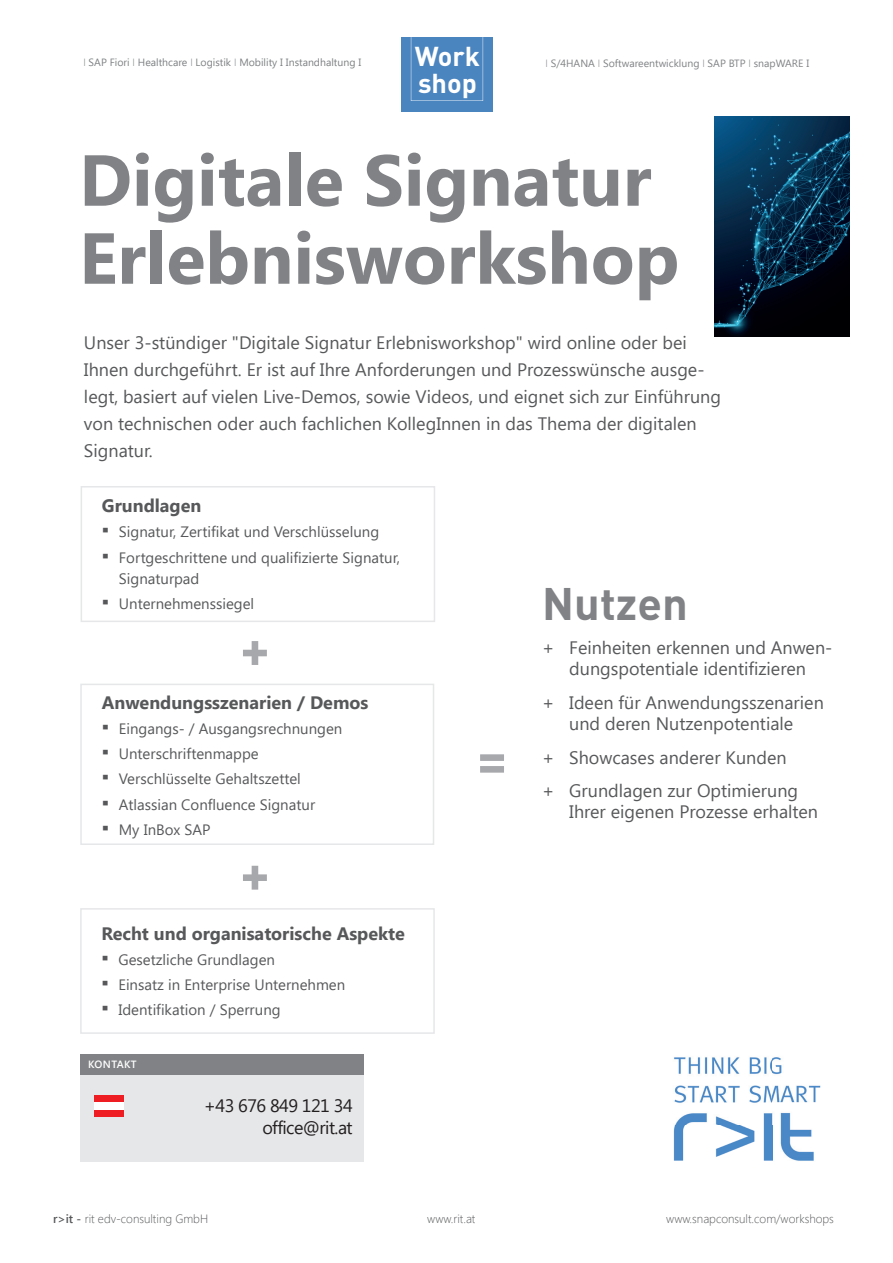
<style>
.page{position:relative;width:893px;height:1263px;background:#fff}
.page>*{position:absolute;margin:0;border:0;box-sizing:border-box;transform-origin:0 0}
.t1{font:700 72px/78px "Segoe UI";color:#808285}
.t2{font:700 54px "DINOT";color:#a7a8ac}
.t3{font:700 45px "DINOT";color:#808285}
.t4{font:700 27px "DINOT";color:#fff}
.t5{font:18px/27px "Segoe UI";color:#57585a;text-align:center}
.t6{font:700 18px "Segoe UI";color:#57585a}
.t7{font:18px/22.5px "Segoe UI";letter-spacing:-.03em;color:#231f20;text-align:right}
.t8{font:15px/21px "Segoe UI";color:#57585a}
.t9{font:300 12px "Segoe UI";color:#57585a}
.t10{font:10.5px "Segoe UI";color:#7d8082}
.t11{font:10.5px "Segoe UI";color:#808285}
.t12{font:600 10.5px "Segoe UI";letter-spacing:.035em;color:#fff}
.s1{font-weight:300}
.s2{font-weight:300;font-size:21px}
.s3{font-weight:600}
</style>
<div class="page">
<div style="left:80px;top:1057px;width:283px;height:105px;background:#e6e7e9"></div>
<div style="left:80px;top:1054px;width:283px;height:21px;background:#808285"></div>
<img style="left:673px;top:1057px;width:148px;height:104px">
<div style="left:94px;top:1109px;width:30px;height:8px;background:#ee1d23"></div>
<div style="left:94px;top:1095px;width:30px;height:7px;background:#ee1d23"></div>
<div style="left:94px;top:1102px;width:30px;height:7px;background:#fff"></div>
<div style="left:80px;top:684px;width:354px;height:161px;border:2px solid #e6e7e9"></div>
<div style="left:80px;top:908px;width:355px;height:126px;border:2px solid #e6e7e9"></div>
<div style="left:81px;top:486px;width:354px;height:136px;border:2px solid #e6e7e9"></div>
<div style="left:401px;top:37px;width:91px;height:74px;background:#4b85bf"></div>
<svg style="left:411px;top:37px;width:72px;height:64px"></svg>
<img style="left:715px;top:116px;width:134px;height:220px">
<p class="t10" style="left:83px;top:56px;width:279px"><span class="s1">I</span> SAP Fiori <span class="s1">I</span> Healthcare <span class="s1">I</span> Logistik <span class="s1">I</span> Mobility I Instandhaltung I</p>
<h3 class="t4" style="left:415px;top:39px;width:66px">Work</h3>
<p class="t11" style="left:546px;top:57px;width:265px"><span class="s1">I</span> S/4HANA <span class="s1">I</span> Softwareentwicklung <span class="s1">I</span> SAP BTP <span class="s1">I</span> snapWARE I</p>
<h3 class="t4" style="left:418px;top:66px;width:60px">shop</h3>
<h1 class="t1" style="left:79px;top:142px;width:602px">Digitale Signatur<br>Erlebnisworkshop</h1>
<p class="t5" style="left:84px;top:329px;width:638px;text-align:left">Unser 3-stündiger "Digitale Signatur Erlebnisworkshop" wird online oder bei Ihnen durchgeführt. Er ist auf Ihre Anforderungen und Prozesswünsche ausge&shy;legt, basiert auf vielen Live-Demos, sowie Videos, und eignet sich zur Einführung von technischen oder auch fachlichen KollegInnen in das Thema der digitalen Signatur.</p>
<p class="t6" style="left:102px;top:496px;width:101px">Grundlagen</p>
<p class="t8" style="left:102px;top:522px;width:279px"><span class="s2">▪</span> Signatur, Zertifikat und Verschlüsselung</p>
<p class="t8" style="left:119px;top:547px;width:283px;text-indent:-17px"><span class="s2">▪</span> Fortgeschrittene und qualifizierte Signatur,<br>Signaturpad</p>
<p class="t8" style="left:102px;top:593px;width:154px"><span class="s2">▪</span> Unternehmenssiegel</p>
<h2 class="t2" style="left:240px;top:613px;width:31px">+</h2>
<p class="t6" style="left:102px;top:692px;width:268px">Anwendungsszenarien / Demos</p>
<p class="t8" style="left:102px;top:718px;width:242px"><span class="s2">▪</span> Eingangs- / Ausgangsrechnungen</p>
<p class="t8" style="left:102px;top:743px;width:158px"><span class="s2">▪</span> Unterschriftenmappe</p>
<p class="t8" style="left:102px;top:769px;width:201px"><span class="s2">▪</span> Verschlüsselte Gehaltszettel</p>
<p class="t8" style="left:102px;top:794px;width:215px"><span class="s2">▪</span> Atlassian Confluence Signatur</p>
<p class="t8" style="left:102px;top:819px;width:110px"><span class="s2">▪</span> My InBox SAP</p>
<h2 class="t2" style="left:240px;top:838px;width:31px">+</h2>
<p class="t6" style="left:101px;top:923px;width:305px">Recht und organisatorische Aspekte</p>
<p class="t8" style="left:101px;top:949px;width:175px"><span class="s2">▪</span> Gesetzliche Grundlagen</p>
<p class="t8" style="left:101px;top:974px;width:245px"><span class="s2">▪</span> Einsatz in Enterprise Unternehmen</p>
<p class="t8" style="left:101px;top:999px;width:181px"><span class="s2">▪</span> Identifikation / Sperrung</p>
<p class="t12" style="left:88px;top:1056px;width:50px">KONTAKT</p>
<p class="t7" style="left:204px;top:1094px;width:151px">+43 676 849 121 34 office@rit.at</p>
<h2 class="t2" style="left:477px;top:724px;width:31px">=</h2>
<h3 class="t3" style="left:542px;top:575px;width:147px">Nutzen</h3>
<p class="t5" style="left:542px;top:637px;width:292px;line-height:21px">+ Feinheiten erkennen und Anwen&shy;dungspotentiale identifizieren</p>
<p class="t5" style="left:542px;top:692px;width:283px;line-height:21px">+ Ideen für Anwendungsszenarien und deren Nutzenpotentiale</p>
<p class="t5" style="left:542px;top:740px;width:257px;line-height:33.8px;text-align:left">+ Showcases anderer Kunden + Grundlagen zur Optimierung</p>
<p class="t5" style="left:569px;top:799px;width:250px">Ihrer eigenen Prozesse erhalten</p>
<p class="t9" style="left:53px;top:1209px;width:157px"><span class="s3">r&gt;it -</span> rit edv-consulting GmbH</p>
<p class="t9" style="left:427px;top:1209px;width:50px">www.rit.at</p>
<p class="t9" style="left:666px;top:1209px;width:169px">www.snapconsult.com/workshops</p>
</div>
